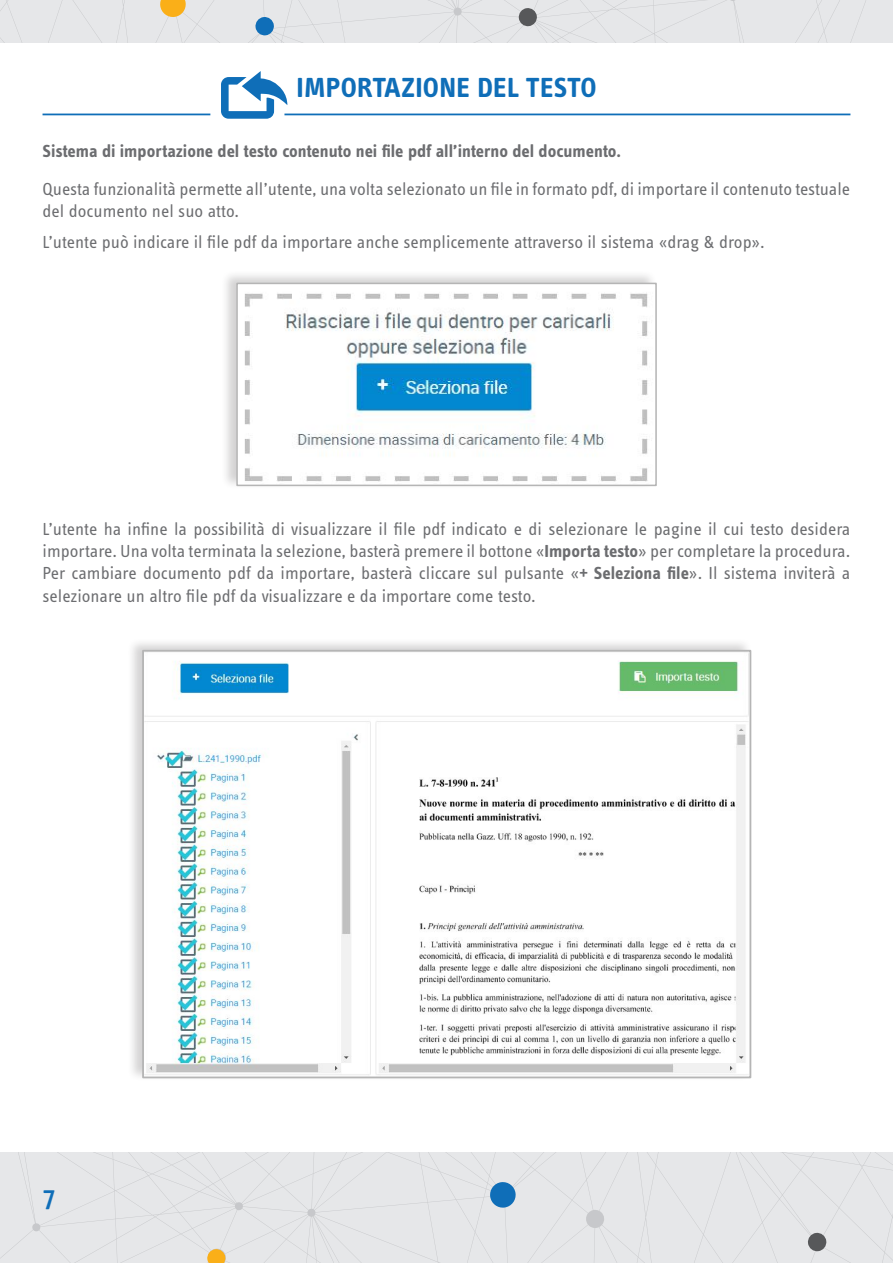
<style>
.page{position:relative;width:893px;height:1263px;background:#fff}
.page>*{position:absolute;margin:0;border:0;box-sizing:border-box;transform-origin:0 0}
.t1{font:700 28.5px "Info Text OT";letter-spacing:.01em;color:#0f6eb8}
.t2{font:500 28.5px "Info Text OT";color:#0f6eb8}
.t3{font:18px/22.4px "Info Text OT";color:#6c6d70}
.t4{font:700 18px "Info Text OT";color:#6c6d70}
.s1{font-weight:700}
</style>
<div class="page">
<div style="left:0;top:1152px;width:893px;height:111px;background:#e6e7e9"></div>
<svg style="left:489px;top:1181px;width:27px;height:27px"></svg>
<svg style="left:807px;top:1232px;width:20px;height:20px"></svg>
<svg style="left:207px;top:1248px;width:19px;height:15px"></svg>
<svg style="left:0;top:0;width:893px;height:43px;background:#e2e3e4"></svg>
<hr style="left:43px;top:114px;width:167px;height:1px;background:#0f6eb8">
<hr style="left:284px;top:114px;width:566px;height:1px;background:#0f6eb8">
<div style="left:221px;top:270px;width:437px;height:220px;background:#231f20;opacity:.2"></div>
<img style="left:239px;top:286px;width:415px;height:197px">
<div style="left:236px;top:283px;width:421px;height:203px;border:2px solid #b5b5b5"></div>
<div style="left:127px;top:638px;width:625px;height:444px;background:#231f20;opacity:.2"></div>
<img style="left:145px;top:653px;width:603px;height:422px">
<div style="left:142px;top:650px;width:609px;height:428px;border:2px solid #b5b5b5"></div>
<svg style="left:221px;top:71px;width:66px;height:48px"></svg>
<h1 class="t1" style="left:296px;top:70px;width:301px">IMPORTAZIONE DEL TESTO</h1>
<p class="t4" style="left:43px;top:140px;width:580px">Sistema di importazione del testo contenuto nei file pdf all’interno del documento.</p>
<p class="t3" style="left:43px;top:177px;width:809px">Questa funzionalità permette all’utente, una volta selezionato un file in formato pdf, di importare il contenuto testuale del documento nel suo atto.</p>
<p class="t3" style="left:43px;top:230px;width:724px">L’utente può indicare il file pdf da importare anche semplicemente attraverso il sistema «drag &amp; drop».</p>
<p class="t3" style="left:43px;top:517px;width:809px;text-align:justify">L’utente ha infine la possibilità di visualizzare il file pdf indicato e di selezionare le pagine il cui testo desidera importare. Una volta terminata la selezione, basterà premere il bottone «<span class="s1">Importa testo</span>» per completare la procedura.<br>Per cambiare documento pdf da importare, basterà cliccare sul pulsante «<span class="s1">+ Seleziona file</span>». Il sistema inviterà a selezionare un altro file pdf da visualizzare e da importare come testo.</p>
<h1 class="t2" style="left:43px;top:1180px;width:13px">7</h1>
</div>
